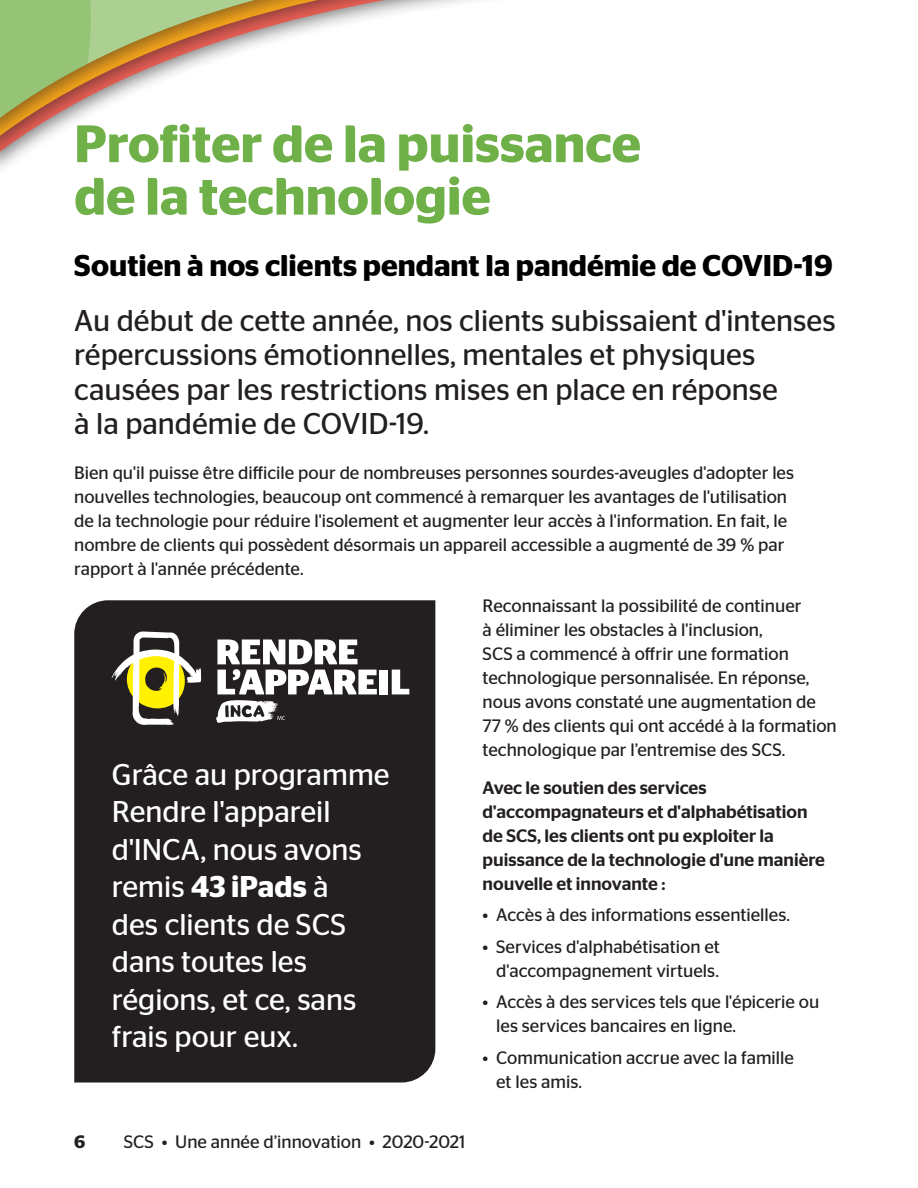
<style>
.page{position:relative;width:918px;height:1188px;background:#fff}
.page>*{position:absolute;margin:0;border:0;box-sizing:border-box;transform-origin:0 0}
.t1{font:600 52.5px/52.5px "Stag Sans";color:#6fb048}
.t2{font:30px/34.5px "Stag Sans";color:#231f20}
.t3{font:30px/37.5px "Stag Sans";color:#fff}
.t4{font:600 30px "Stag Sans";color:#000}
.t5{font:18px/24px "Stag Sans";color:#231f20}
.t6{font:500 18px/24px "Stag Sans";color:#231f20}
.t7{font:600 18px "Stag Sans";color:#231f20}
.s1{font-weight:600}
</style>
<div class="page">
<svg style="left:309px;top:0;width:166px;height:31px"></svg>
<svg style="left:0;top:0;width:309px;height:128px"></svg>
<div style="left:74px;top:600px;width:361px;height:483px;background:#231f20"></div>
<svg style="left:112px;top:631px;width:89px;height:95px"></svg>
<svg style="left:217px;top:639px;width:160px;height:55px"></svg>
<div style="left:380px;top:670px;width:8px;height:24px;background:#fff"></div>
<svg style="left:392px;top:670px;width:17px;height:24px"></svg>
<svg style="left:216px;top:700px;width:69px;height:23px"></svg>
<h1 class="t1" style="left:74px;top:118px;width:568px">Profiter de la puissance de la technologie</h1>
<h2 class="t4" style="left:74px;top:248px;width:760px">Soutien à nos clients pendant la pandémie de COVID-19</h2>
<h2 class="t2" style="left:74px;top:303px;width:763px">Au début de cette année, nos clients subissaient d'intenses répercussions émotionnelles, mentales et physiques causées par les restrictions mises en place en réponse<br>à la pandémie de COVID-19.</h2>
<p class="t5" style="left:74px;top:460px;width:721px">Bien qu'il puisse être difficile pour de nombreuses personnes sourdes-aveugles d'adopter les nouvelles technologies, beaucoup ont commencé à remarquer les avantages de l'utilisation de la technologie pour réduire l'isolement et augmenter leur accès à l'information. En fait, le nombre de clients qui possèdent désormais un appareil accessible a augmenté de 39 % par rapport à l'année précédente.</p>
<p class="t5" style="left:483px;top:594px;width:356px">Reconnaissant la possibilité de continuer<br>à éliminer les obstacles à l'inclusion,<br>SCS a commencé à offrir une formation technologique personnalisée. En réponse, nous avons constaté une augmentation de 77 % des clients qui ont accédé à la formation technologique par l’entremise des SCS.</p>
<p class="t6" style="left:483px;top:775px;width:344px">Avec le soutien des services d'accompagnateurs et d'alphabétisation de SCS, les clients ont pu exploiter la puissance de la technologie d'une manière nouvelle et innovante :</p>
<p class="t5" style="left:483px;top:903px;width:309px">• Accès à des informations essentielles.</p>
<p class="t5" style="left:483px;top:934px;width:239px;text-align:right">• Services d'alphabétisation et d'accompagnement virtuels.</p>
<p class="t5" style="left:496px;top:990px;width:325px;text-indent:-14px">• Accès à des services tels que l'épicerie ou les services bancaires en ligne.</p>
<p class="t5" style="left:496px;top:1045px;width:299px;text-indent:-14px">• Communication accrue avec la famille et les amis.</p>
<h2 class="t3" style="left:112px;top:755px;width:279px">Grâce au programme<br>Rendre l'appareil d'INCA, nous avons remis <span class="s1">43 iPads</span> à<br>des clients de SCS dans toutes les régions, et ce, sans frais pour eux.</h2>
<p class="t7" style="left:74px;top:1132px;width:13px">6</p>
<p class="t5" style="left:124px;top:1130px;width:343px">SCS • Une année d’innovation • 2020-2021</p>
</div>
